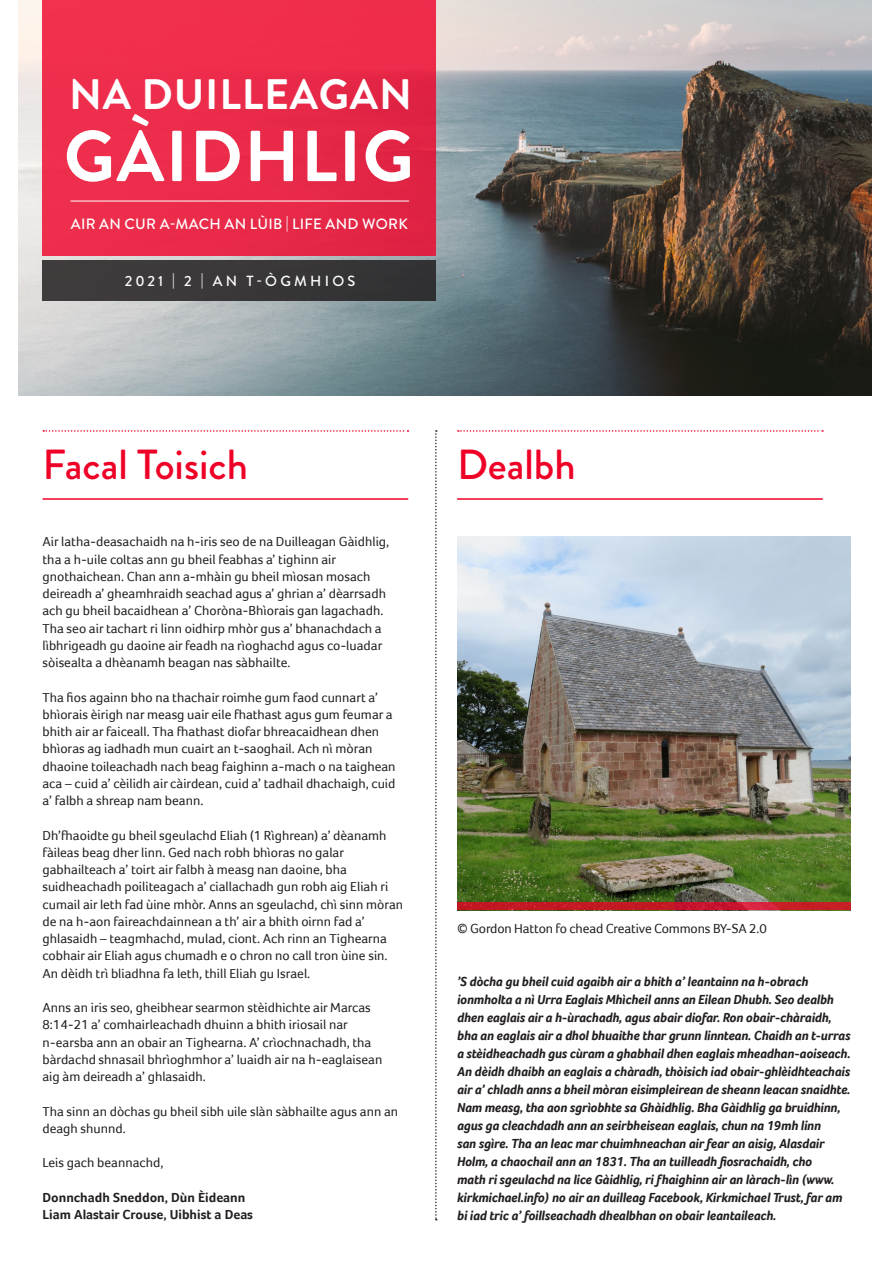
<style>
.page{position:relative;width:893px;height:1263px;background:#fff}
.page>*{position:absolute;margin:0;border:0;box-sizing:border-box;transform-origin:0 0}
.t1{font:700 72px "Brandon Grotesque";letter-spacing:.02em;color:#fff}
.t2{font:700 42.6px "Brandon Grotesque";letter-spacing:.02em;color:#fff}
.t3{font:500 42px "Brandon Grotesque";color:#ef0027}
.t4{font:500 14.85px "Brandon Grotesque";letter-spacing:.02em;color:#fff}
.t5{font:500 14.7px "Brandon Grotesque";letter-spacing:.22em;color:#fff}
.Paragraph_Style_1{font:13.5px/17.2px "Foco";color:#231f20}
.Paragraph_Style_1-2{font:italic 700 13.5px/18px "Foco";letter-spacing:-.01em;color:#231f20}
.Paragraph_Style_1-3{font:700 13.5px "Foco";color:#231f20}
</style>
<div class="page">
<img style="left:18px;top:0;width:854px;height:395px">
<div style="left:43px;top:0;width:393px;height:256px;background:#ec2c4b"></div>
<div style="left:43px;top:260px;width:393px;height:41px;background:#3a3839"></div>
<hr style="left:70px;top:201px;width:339px;height:1px;background:#fff">
<hr style="left:43px;top:498px;width:365px;height:2px;background:#ef0027">
<svg style="left:43px;top:430px;width:365px;height:2px"></svg>
<hr style="left:457px;top:498px;width:366px;height:2px;background:#ef0027">
<svg style="left:458px;top:430px;width:365px;height:2px"></svg>
<svg style="left:435px;top:430px;width:2px;height:790px"></svg>
<img style="left:457px;top:537px;width:393px;height:366px">
<svg style="left:457px;top:903px;width:393px;height:7px;background:#c61928"></svg>
<p class="t2" style="left:69px;top:65px;width:344px">NA DUILLEAGAN</p>
<p class="t1" style="left:64px;top:106px;width:352px">GÀIDHLIG</p>
<p class="t4" style="left:71px;top:214px;width:339px">AIR AN CUR A-MACH AN LÙIB | LIFE AND WORK</p>
<p class="t5" style="left:125px;top:271px;width:232px">2021 | 2 | AN T-ÒGMHIOS</p>
<p class="t3" style="left:43px;top:435px;width:207px">Facal Toisich</p>
<p class="t3" style="left:457px;top:435px;width:120px">Dealbh</p>
<p class="Paragraph_Style_1" style="left:43px;top:533px;width:348px">Air latha-deasachaidh na h-iris seo de na Duilleagan Gàidhlig, tha a h-uile coltas ann gu bheil feabhas a’ tighinn air gnothaichean. Chan ann a-mhàin gu bheil mìosan mosach deireadh a’ gheamhraidh seachad agus a’ ghrian a’ dèarrsadh ach gu bheil bacaidhean a’ Choròna-Bhìorais gan lagachadh.<br>Tha seo air tachart ri linn oidhirp mhòr gus a’ bhanachdach a lìbhrigeadh gu daoine air feadh na rìoghachd agus co-luadar sòisealta a dhèanamh beagan nas sàbhailte.</p>
<p class="Paragraph_Style_1" style="left:43px;top:688px;width:355px">Tha fios againn bho na thachair roimhe gum faod cunnart a’ bhìorais èirigh nar measg uair eile fhathast agus gum feumar a bhith air ar faiceall. Tha fhathast diofar bhreacaidhean dhen bhìoras ag iadhadh mun cuairt an t-saoghail. Ach nì mòran dhaoine toileachadh nach beag faighinn a-mach o na taighean aca – cuid a’ cèilidh air càirdean, cuid a’ tadhail dhachaigh, cuid a’ falbh a shreap nam beann.</p>
<p class="Paragraph_Style_1" style="left:43px;top:826px;width:362px">Dh’fhaoidte gu bheil sgeulachd Eliah (1 Rìghrean) a’ dèanamh fàileas beag dher linn. Ged nach robh bhìoras no galar gabhailteach a’ toirt air falbh à measg nan daoine, bha suidheachadh poiliteagach a’ ciallachadh gun robh aig Eliah ri cumail air leth fad ùine mhòr. Anns an sgeulachd, chì sinn mòran de na h-aon faireachdainnean a th’ air a bhith oirnn fad a’ ghlasaidh – teagmhachd, mulad, ciont. Ach rinn an Tighearna cobhair air Eliah agus chumadh e o chron no call tron ùine sin.<br>An dèidh trì bliadhna fa leth, thill Eliah gu Israel.</p>
<p class="Paragraph_Style_1" style="left:43px;top:999px;width:341px">Anns an iris seo, gheibhear searmon stèidhichte air Marcas 8:14-21 a’ comhairleachadh dhuinn a bhith iriosail nar n-earsba ann an obair an Tighearna. A’ crìochnachadh, tha bàrdachd shnasail bhrìoghmhor a’ luaidh air na h-eaglaisean aig àm deireadh a’ ghlasaidh.</p>
<p class="Paragraph_Style_1" style="left:43px;top:1102px;width:357px">Tha sinn an dòchas gu bheil sibh uile slàn sàbhailte agus ann an deagh shunnd.</p>
<p class="Paragraph_Style_1" style="left:43px;top:1154px;width:122px">Leis gach beannachd,</p>
<p class="Paragraph_Style_1-3" style="left:43px;top:1189px;width:204px">Donnchadh Sneddon, Dùn Èideann</p>
<p class="Paragraph_Style_1-3" style="left:43px;top:1206px;width:212px">Liam Alastair Crouse, Uibhist a Deas</p>
<p class="Paragraph_Style_1" style="left:457px;top:920px;width:311px">© Gordon Hatton fo chead Creative Commons BY-SA 2.0</p>
<p class="Paragraph_Style_1-2" style="left:457px;top:973px;width:395px">’S dòcha gu bheil cuid agaibh air a bhith a’ leantainn na h-obrach ionmholta a nì Urra Eaglais Mhìcheil anns an Eilean Dhubh. Seo dealbh dhen eaglais air a h-ùrachadh, agus abair diofar. Ron obair-chàraidh, bha an eaglais air a dhol bhuaithe thar grunn linntean. Chaidh an t-urras a stèidheachadh gus cùram a ghabhail dhen eaglais mheadhan-aoiseach.<br>An dèidh dhaibh an eaglais a chàradh, thòisich iad obair-ghlèidhteachais air a’ chladh anns a bheil mòran eisimpleirean de sheann leacan snaidhte.<br>Nam measg, tha aon sgrìobhte sa Ghàidhlig. Bha Gàidhlig ga bruidhinn, agus ga cleachdadh ann an seirbheisean eaglais, chun na 19mh linn<br>san sgìre. Tha an leac mar chuimhneachan air fear an aisig, Alasdair Holm, a chaochail ann an 1831. Tha an tuilleadh fiosrachaidh, cho<br>math ri sgeulachd na lice Gàidhlig, ri fhaighinn air an làrach-lìn (www. kirkmichael.info) no air an duilleag Facebook, Kirkmichael Trust, far am bi iad tric a’ foillseachadh dhealbhan on obair leantaileach.</p>
</div>
